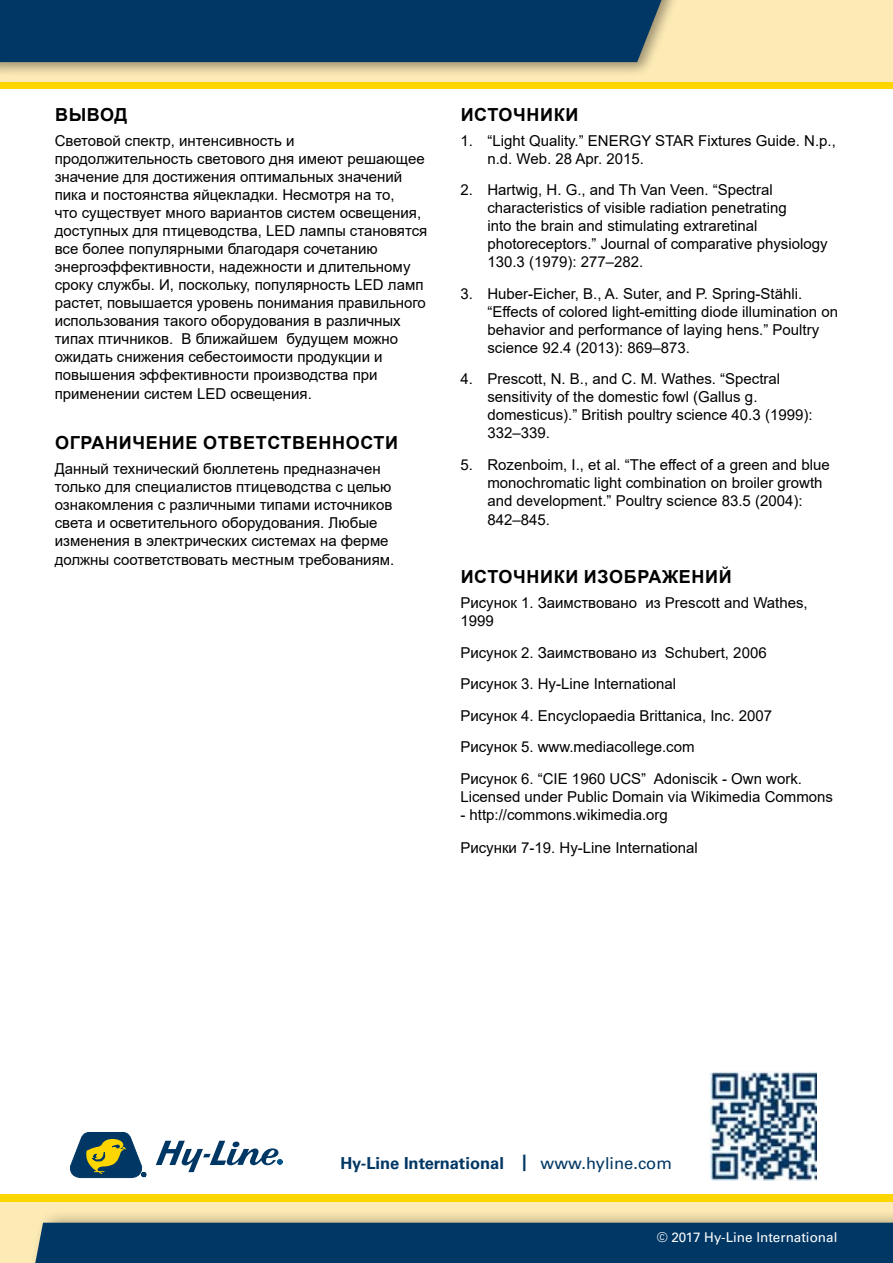
<style>
.page{position:relative;width:893px;height:1263px;background:#fff}
.page>*{position:absolute;margin:0;border:0;box-sizing:border-box;transform-origin:0 0}
.t1{font:700 18px "Arial";letter-spacing:.035em;color:#000}
.t2{font:700 16.5px "Univers LT Std";color:#003764}
.t3{font:15px/18px "Arial";color:#000}
.t4{font:13.5px "Univers LT Std";color:#fff}
.s1{font-weight:400}
</style>
<div class="page">
<div style="left:0;top:1194px;width:893px;height:69px;background:#fdebb6"></div>
<div style="left:0;top:1194px;width:893px;height:8px;background:#fdd600"></div>
<div style="left:28px;top:1209px;width:865px;height:54px;background:#000;opacity:.4"></div>
<div style="left:33px;top:1223px;width:860px;height:40px;background:#003764"></div>
<div style="left:0;top:0;width:893px;height:88px;background:#fdebb6"></div>
<div style="left:0;top:82px;width:893px;height:7px;background:#fdd600"></div>
<div style="left:0;top:0;width:680px;height:77px;background:#000;opacity:.4"></div>
<div style="left:0;top:0;width:667px;height:62px;background:#003764"></div>
<svg style="left:70px;top:1132px;width:76px;height:46px"></svg>
<svg style="left:156px;top:1141px;width:126px;height:31px"></svg>
<img style="left:710px;top:1072px;width:107px;height:108px">
<p class="t1" style="left:55px;top:102px;width:74px">ВЫВОД</p>
<p class="t3" style="left:55px;top:131px;width:374px">Световой спектр, интенсивность и продолжительность светового дня имеют решающее значение для достижения оптимальных значений пика и постоянства яйцекладки. Несмотря на то,<br>что существует много вариантов систем освещения, доступных для птицеводства, LED лампы становятся все более популярными благодаря сочетанию энергоэффективности, надежности и длительному сроку службы. И, поскольку, популярность LED ламп растет, повышается уровень понимания правильного использования такого оборудования в различных типах птичников. В ближайшем будущем можно ожидать снижения себестоимости продукции и повышения эффективности производства при</p>
<p class="t3" style="left:55px;top:385px;width:259px">применении систем LED освещения.</p>
<p class="t1" style="left:55px;top:430px;width:344px">ОГРАНИЧЕНИЕ ОТВЕТСТВЕННОСТИ</p>
<p class="t3" style="left:55px;top:460px;width:339px">Данный технический бюллетень предназначен только для специалистов птицеводства с целью ознакомления с различными типами источников света и осветительного оборудования. Любые изменения в электрических системах на ферме</p>
<p class="t3" style="left:55px;top:551px;width:341px">должны соответствовать местным требованиям.</p>
<p class="t1" style="left:461px;top:102px;width:119px">ИСТОЧНИКИ</p>
<p class="t3" style="left:487px;top:131px;width:350px;text-indent:-27px">1. “Light Quality.” ENERGY STAR Fixtures Guide. N.p., n.d. Web. 28 Apr. 2015.</p>
<p class="t3" style="left:487px;top:181px;width:342px;text-indent:-27px">2. Hartwig, H. G., and Th Van Veen. “Spectral characteristics of visible radiation penetrating<br>into the brain and stimulating extraretinal photoreceptors.” Journal of comparative physiology 130.3 (1979): 277–282.</p>
<p class="t3" style="left:487px;top:284px;width:352px;text-indent:-27px">3. Huber-Eicher, B., A. Suter, and P. Spring-Stähli. “Effects of colored light-emitting diode illumination on behavior and performance of laying hens.” Poultry science 92.4 (2013): 869–873.</p>
<p class="t3" style="left:487px;top:370px;width:327px;text-indent:-27px">4. Prescott, N. B., and C. M. Wathes. “Spectral sensitivity of the domestic fowl (Gallus g. domesticus).” British poultry science 40.3 (1999):<br>332–339.</p>
<p class="t3" style="left:487px;top:455px;width:344px;text-indent:-27px">5. Rozenboim, I., et al. “The effect of a green and blue monochromatic light combination on broiler growth and development.” Poultry science 83.5 (2004):</p>
<p class="t3" style="left:487px;top:511px;width:64px">842–845.</p>
<p class="t1" style="left:461px;top:564px;width:273px">ИСТОЧНИКИ ИЗОБРАЖЕНИЙ</p>
<p class="t3" style="left:460px;top:594px;width:349px">Рисунок 1. Заимствовано из Prescott and Wathes,<br>1999</p>
<p class="t3" style="left:460px;top:636px;width:343px;line-height:31.5px">Рисунок 2. Заимствовано из Schubert, 2006<br>Рисунок 3. Hy-Line International<br>Рисунок 4. Encyclopaedia Brittanica, Inc. 2007<br>Рисунок 5. www.mediacollege.com<br>Рисунок 6. “CIE 1960 UCS” Adoniscik - Own work.</p>
<p class="t3" style="left:460px;top:787px;width:374px">Licensed under Public Domain via Wikimedia Commons</p>
<p class="t3" style="left:460px;top:805px;width:209px">- http://commons.wikimedia.org</p>
<p class="t3" style="left:460px;top:838px;width:239px">Рисунки 7-19. Hy-Line International</p>
<p class="t2" style="left:340px;top:1153px;width:333px">Hy-Line International | <span class="s1">www.hyline.com</span></p>
<p class="t4" style="left:657px;top:1229px;width:182px">© 2017 Hy-Line International</p>
</div>
